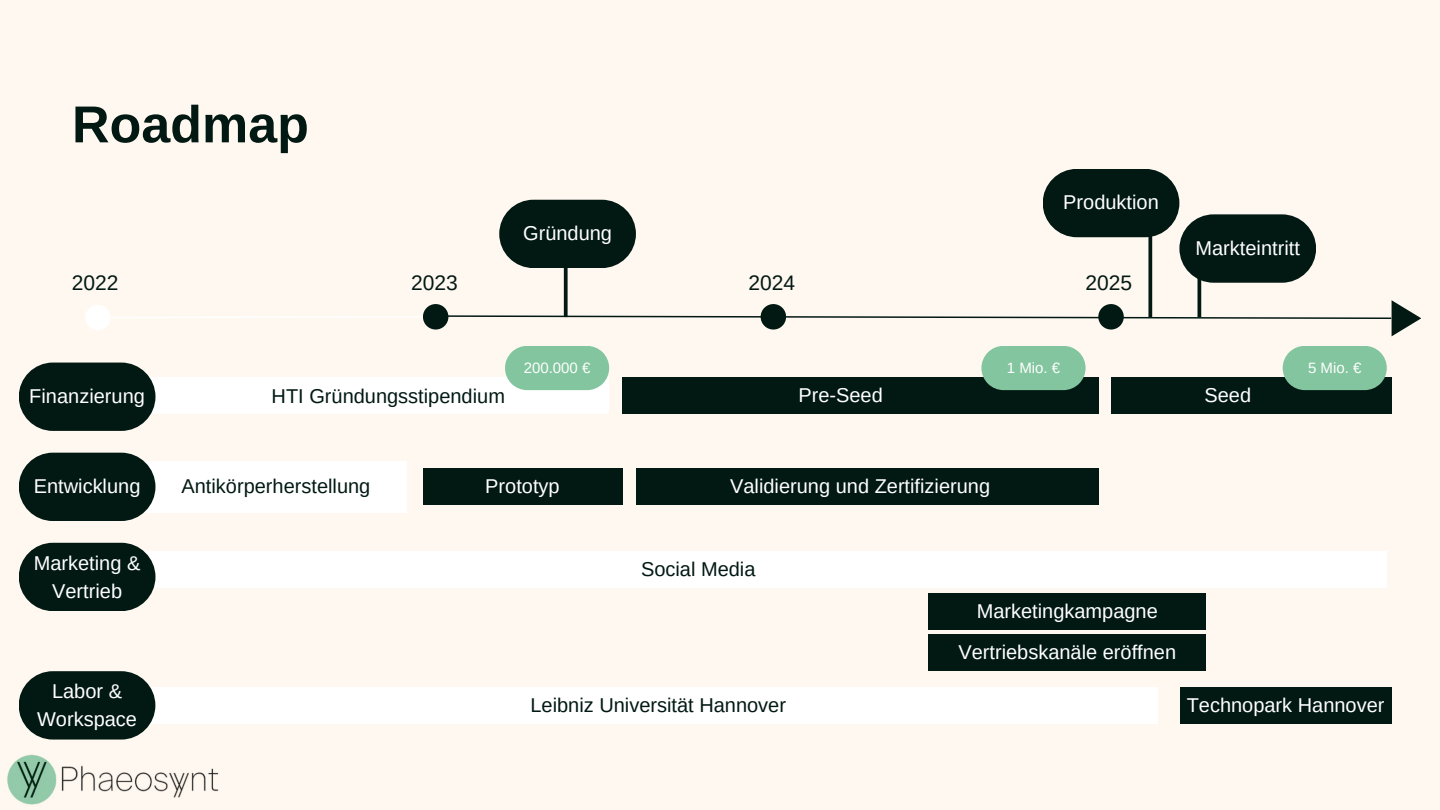
<style>
.page{position:relative;width:1440px;height:810px;background:#fff8f0}
.page>*{position:absolute;margin:0;border:0;box-sizing:border-box;transform-origin:0 0}
.t1{font:700 52px "Arimo";color:#021913}
.t2{font:21px "Arimo";color:#021913}
.t3{font:20px/27.8px "Arimo";color:#fff;text-align:center}
.t4{font:20px "Arimo";color:#021913}
.t5{font:15px "Arimo";color:#fff}
</style>
<div class="page">
<svg style="left:111px;top:316px;width:311px;height:2px"></svg>
<div style="left:85px;top:305px;width:26px;height:25px;background:#fff;border-radius:50%"></div>
<div style="left:423px;top:304px;width:25px;height:26px;background:#021913;border-radius:50%"></div>
<div style="left:87px;top:377px;width:522px;height:37px;background:#fff"></div>
<div style="left:622px;top:377px;width:476px;height:37px;background:#021913"></div>
<div style="left:1111px;top:377px;width:280px;height:37px;background:#021913"></div>
<div style="left:139px;top:461px;width:268px;height:52px;background:#fff"></div>
<div style="left:19px;top:363px;width:136px;height:68px;background:#021913;border-radius:34px"></div>
<div style="left:19px;top:453px;width:136px;height:68px;background:#021913;border-radius:34px"></div>
<div style="left:423px;top:469px;width:199px;height:36px;background:#021913"></div>
<div style="left:636px;top:469px;width:462px;height:36px;background:#021913"></div>
<svg style="left:564px;top:268px;width:4px;height:32px"></svg>
<div style="left:499px;top:200px;width:137px;height:68px;background:#021913;border-radius:34px"></div>
<svg style="left:1148px;top:236px;width:4px;height:64px"></svg>
<div style="left:1043px;top:169px;width:136px;height:68px;background:#021913;border-radius:34px"></div>
<svg style="left:1197px;top:279px;width:4px;height:21px"></svg>
<div style="left:1179px;top:214px;width:137px;height:69px;background:#021913;border-radius:34px"></div>
<div style="left:121px;top:551px;width:1266px;height:37px;background:#fff"></div>
<div style="left:19px;top:543px;width:136px;height:68px;background:#021913;border-radius:34px"></div>
<div style="left:929px;top:593px;width:277px;height:36px;background:#021913"></div>
<div style="left:929px;top:635px;width:277px;height:36px;background:#021913"></div>
<div style="left:137px;top:687px;width:1021px;height:37px;background:#fff"></div>
<div style="left:19px;top:671px;width:136px;height:69px;background:#021913;border-radius:34px"></div>
<div style="left:1180px;top:687px;width:212px;height:37px;background:#021913"></div>
<svg style="left:435px;top:300px;width:986px;height:36px"></svg>
<img style="left:61px;top:765px;width:158px;height:33px">
<img style="left:7px;top:754px;width:50px;height:51px">
<svg style="left:505px;top:346px;width:104px;height:44px;background:#8dc9a5"></svg>
<svg style="left:981px;top:346px;width:105px;height:44px;background:#82c09c"></svg>
<svg style="left:1283px;top:346px;width:104px;height:44px;background:#82c09b"></svg>
<h1 class="t1" style="left:72px;top:89px;width:238px">Roadmap</h1>
<p class="t3" style="left:523px;top:220px;width:90px">Gründung</p>
<p class="t3" style="left:1063px;top:189px;width:97px">Produktion</p>
<p class="t2" style="left:72px;top:269px;width:48px">2022</p>
<p class="t2" style="left:411px;top:269px;width:48px">2023</p>
<p class="t2" style="left:748px;top:269px;width:48px">2024</p>
<p class="t2" style="left:1086px;top:269px;width:48px">2025</p>
<p class="t3" style="left:1196px;top:234px;width:106px">Markteintritt</p>
<p class="t3" style="left:29px;top:382px;width:117px">Finanzierung</p>
<p class="t3" style="left:34px;top:473px;width:108px">Entwicklung</p>
<p class="t5" style="left:524px;top:358px;width:68px">200.000 €</p>
<p class="t5" style="left:1007px;top:358px;width:55px">1 Mio. €</p>
<p class="t5" style="left:1308px;top:358px;width:55px">5 Mio. €</p>
<p class="t4" style="left:272px;top:384px;width:235px">HTI Gründungsstipendium</p>
<p class="t3" style="left:798px;top:382px;width:86px">Pre-Seed</p>
<p class="t3" style="left:1204px;top:382px;width:48px">Seed</p>
<p class="t4" style="left:182px;top:474px;width:190px">Antikörperherstellung</p>
<p class="t3" style="left:485px;top:473px;width:76px">Prototyp</p>
<p class="t3" style="left:730px;top:473px;width:262px">Validierung und Zertifizierung</p>
<p class="t3" style="left:34px;top:549px;width:108px">Marketing &amp;<br>Vertrieb</p>
<p class="t4" style="left:641px;top:556px;width:116px">Social Media</p>
<p class="t3" style="left:958px;top:590px;width:219px;line-height:41.8px">Marketingkampagne<br>Vertriebskanäle eröffnen</p>
<p class="t3" style="left:37px;top:678px;width:101px">Labor &amp;<br>Workspace</p>
<p class="t4" style="left:531px;top:692px;width:257px">Leibniz Universität Hannover</p>
<p class="t3" style="left:1187px;top:691px;width:199px">Technopark Hannover</p>
</div>
